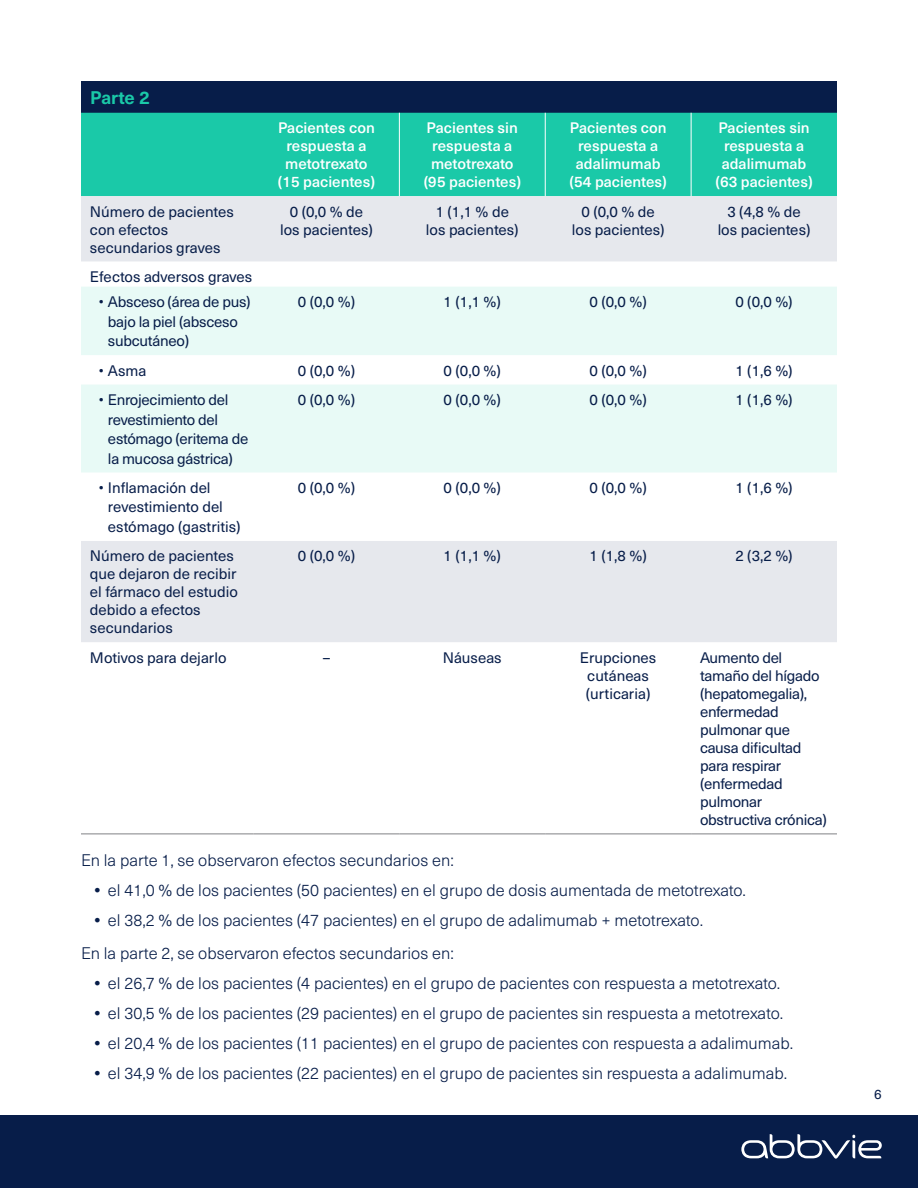
<style>
.page{position:relative;width:918px;height:1188px;background:#fff}
.page>*{position:absolute;margin:0;border:0;box-sizing:border-box;transform-origin:0 0}
.t1{font:700 18px "Neue Haas Unica Pro";letter-spacing:-.005em;color:#1ac9a8}
.t2{font:300 16.5px/33px "Neue Haas Unica Pro";color:#071d49}
.t3{font:15px/18px "Neue Haas Unica Pro";letter-spacing:-.01em;color:#071d49}
.t4{font:500 15px/18px "Neue Haas Unica Pro";color:#fff;text-align:center}
.t5{font:13.5px "Neue Haas Unica Pro";color:#071d49}
.s1{font-weight:700}
</style>
<div class="page">
<div style="left:0;top:1115px;width:918px;height:73px;background:#071d49"></div>
<div style="left:81px;top:81px;width:756px;height:32px;background:#071d49"></div>
<div style="left:81px;top:113px;width:756px;height:83px;background:#1ac9a8"></div>
<div style="left:81px;top:196px;width:756px;height:66px;background:#e6e8ed"></div>
<svg style="left:81px;top:541px;width:756px;height:293px"></svg>
<svg style="left:81px;top:287px;width:756px;height:186px;fill:#e8faf6"></svg>
<hr style="left:399px;top:113px;width:1px;height:83px;background:#fff">
<hr style="left:545px;top:113px;width:1px;height:83px;background:#fff">
<hr style="left:691px;top:113px;width:1px;height:83px;background:#fff">
<hr style="left:81px;top:834px;width:173px;height:1px;background:#808285">
<hr style="left:254px;top:834px;width:145px;height:1px;background:#808285">
<hr style="left:399px;top:834px;width:146px;height:1px;background:#808285">
<hr style="left:545px;top:834px;width:146px;height:1px;background:#808285">
<hr style="left:691px;top:834px;width:146px;height:1px;background:#808285">
<svg style="left:741px;top:1134px;width:141px;height:25px"></svg>
<p class="t1" style="left:90px;top:86px;width:61px">Parte 2</p>
<p class="t4" style="left:278px;top:119px;width:99px">Pacientes con respuesta a metotrexato (15 pacientes)</p>
<p class="t4" style="left:424px;top:119px;width:99px">Pacientes sin respuesta a metotrexato (95 pacientes)</p>
<p class="t4" style="left:570px;top:119px;width:99px">Pacientes con respuesta a adalimumab (54 pacientes)</p>
<p class="t4" style="left:715px;top:119px;width:99px">Pacientes sin respuesta a adalimumab (63 pacientes)</p>
<p class="t3" style="left:90px;top:203px;width:145px">Número de pacientes con efectos secundarios graves</p>
<p class="t3" style="left:280px;top:203px;width:94px;text-align:center">0 (0,0 % de los pacientes)</p>
<p class="t3" style="left:426px;top:203px;width:94px;text-align:center">1 (1,1 % de los pacientes)</p>
<p class="t3" style="left:572px;top:203px;width:94px;text-align:center">0 (0,0 % de los pacientes)</p>
<p class="t3" style="left:718px;top:203px;width:94px;text-align:center">3 (4,8 % de los pacientes)</p>
<p class="t3" style="left:90px;top:268px;width:164px">Efectos adversos graves</p>
<p class="t3" style="left:108px;top:292px;width:144px;line-height:19.5px;text-indent:-9px">• Absceso (área de pus) bajo la piel (absceso subcutáneo)</p>
<p class="t3" style="left:298px;top:293px;width:59px">0 (0,0 %)</p>
<p class="t3" style="left:444px;top:293px;width:59px">1 (1,1 %)</p>
<p class="t3" style="left:590px;top:293px;width:59px">0 (0,0 %)</p>
<p class="t3" style="left:735px;top:293px;width:59px">0 (0,0 %)</p>
<p class="t3" style="left:99px;top:361px;width:49px">• Asma</p>
<p class="t3" style="left:298px;top:361px;width:59px">0 (0,0 %)</p>
<p class="t3" style="left:444px;top:361px;width:59px">0 (0,0 %)</p>
<p class="t3" style="left:590px;top:361px;width:59px">0 (0,0 %)</p>
<p class="t3" style="left:735px;top:361px;width:59px">1 (1,6 %)</p>
<p class="t3" style="left:108px;top:390px;width:142px;line-height:19.5px;text-indent:-9px">• Enrojecimiento del revestimiento del estómago (eritema de la mucosa gástrica)</p>
<p class="t3" style="left:298px;top:391px;width:59px">0 (0,0 %)</p>
<p class="t3" style="left:444px;top:391px;width:59px">0 (0,0 %)</p>
<p class="t3" style="left:590px;top:391px;width:59px">0 (0,0 %)</p>
<p class="t3" style="left:735px;top:391px;width:59px">1 (1,6 %)</p>
<p class="t3" style="left:108px;top:478px;width:134px;line-height:19.5px;text-indent:-9px">• Inflamación del revestimiento del estómago (gastritis)</p>
<p class="t3" style="left:298px;top:479px;width:59px">0 (0,0 %)</p>
<p class="t3" style="left:444px;top:479px;width:59px">0 (0,0 %)</p>
<p class="t3" style="left:590px;top:479px;width:59px">0 (0,0 %)</p>
<p class="t3" style="left:735px;top:479px;width:59px">1 (1,6 %)</p>
<p class="t3" style="left:90px;top:547px;width:149px">Número de pacientes que dejaron de recibir el fármaco del estudio debido a efectos secundarios</p>
<p class="t3" style="left:298px;top:547px;width:59px">0 (0,0 %)</p>
<p class="t3" style="left:444px;top:547px;width:59px">1 (1,1 %)</p>
<p class="t3" style="left:590px;top:547px;width:59px">1 (1,8 %)</p>
<p class="t3" style="left:735px;top:547px;width:59px">2 (3,2 %)</p>
<p class="t3" style="left:90px;top:649px;width:138px">Motivos para dejarlo</p>
<p class="t3" style="left:323px;top:649px;width:9px">–</p>
<p class="t3" style="left:443px;top:649px;width:60px">Náuseas</p>
<p class="t3" style="left:580px;top:649px;width:78px;text-align:center">Erupciones cutáneas (urticaria)</p>
<p class="t3" style="left:700px;top:649px;width:128px">Aumento del tamaño del hígado (hepatomegalia), enfermedad pulmonar que causa dificultad para respirar (enfermedad pulmonar obstructiva crónica)</p>
<p class="t2" style="left:81px;top:844px;width:374px">En la parte 1, se observaron efectos secundarios en:</p>
<p class="t2" style="left:94px;top:874px;width:653px"><span class="s1">•</span> el 41,0 % de los pacientes (50 pacientes) en el grupo de dosis aumentada de metotrexato.</p>
<p class="t2" style="left:81px;top:904px;width:624px;text-indent:13px"><span class="s1">•</span> el 38,2 % de los pacientes (47 pacientes) en el grupo de adalimumab + metotrexato.<br>En la parte 2, se observaron efectos secundarios en:</p>
<p class="t2" style="left:94px;top:967px;width:687px"><span class="s1">•</span> el 26,7 % de los pacientes (4 pacientes) en el grupo de pacientes con respuesta a metotrexato.</p>
<p class="t2" style="left:94px;top:997px;width:690px"><span class="s1">•</span> el 30,5 % de los pacientes (29 pacientes) en el grupo de pacientes sin respuesta a metotrexato.</p>
<p class="t2" style="left:94px;top:1027px;width:700px"><span class="s1">•</span> el 20,4 % de los pacientes (11 pacientes) en el grupo de pacientes con respuesta a adalimumab.</p>
<p class="t2" style="left:94px;top:1057px;width:694px"><span class="s1">•</span> el 34,9 % de los pacientes (22 pacientes) en el grupo de pacientes sin respuesta a adalimumab.</p>
<p class="t5" style="left:874px;top:1086px;width:9px">6</p>
</div>
